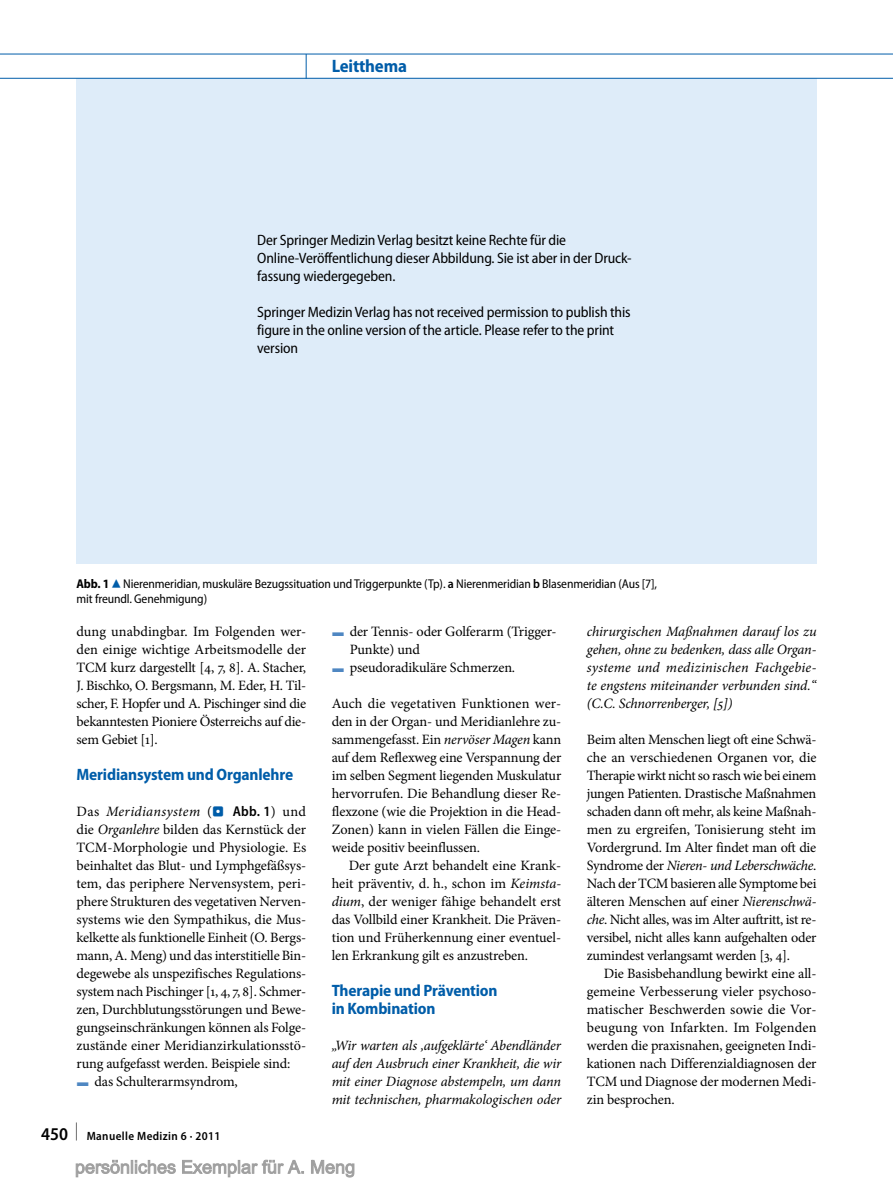
<style>
.page{position:relative;width:893px;height:1187px;background:#fff}
.page>*{position:absolute;margin:0;border:0;box-sizing:border-box;transform-origin:0 0}
.t1{font:700 semi-condensed 18px "Myriad Pro";letter-spacing:-.01em;color:#005da9}
.t2{font:700 semi-condensed 16.5px/18px "Myriad Pro";letter-spacing:-.01em;color:#005da9}
.t3{font:semi-condensed 15px/18px "Myriad Pro";letter-spacing:-.01em;color:#000}
.t4{font:14.25px/18px "Minion Pro";letter-spacing:-.01em;color:#000;text-align:justify}
.t5{font:italic 14.25px/18px "Minion Pro";letter-spacing:-.01em;color:#000;text-align:justify}
.t6{font:semi-condensed 12.75px/15px "Myriad Pro";letter-spacing:-.01em;color:#000}
.t7{font:600 semi-condensed 12px "Myriad Pro";letter-spacing:.03em;color:#000}
.s1{font-weight:700}
.s2{font-family:"S Buttons";font-stretch:normal;font-size:14.25px;color:#005da9}
.s3{font-weight:600}
.s4{font-style:italic}
.s5{font-family:"S Buttons";font-size:13.5px;color:#005da9}
.s6{font-family:"Myriad Pro";font-weight:600;font-stretch:semi-condensed}
.s7{font-family:"S Buttons";color:#4f87c2}
.s8{font-size:18px}
</style>
<div class="page">
<hr style="left:0;top:54px;width:893px;height:1px;background:#005da9">
<hr style="left:0;top:78px;width:893px;height:1px;background:#005da9">
<svg style="left:306px;top:54px;width:1px;height:25px"></svg>
<svg style="left:75px;top:1159px;width:280px;height:18px"></svg>
<p class="t1" style="left:332px;top:56px;width:77px">Leitthema</p>
<p class="t3" style="left:257px;top:231px;width:376px">Der Springer Medizin Verlag besitzt keine Rechte für die<br>Online-Veröffentlichung dieser Abbildung. Sie ist aber in der Druck&shy;fassung wiedergegeben.</p>
<p class="t3" style="left:257px;top:303px;width:375px">Springer Medizin Verlag has not received permission to publish this figure in the online version of the article. Please refer to the print version</p>
<p class="t6" style="left:77px;top:577px;width:582px"><span class="s1">Abb. 1</span><span class="s2">8</span>Nierenmeridian, muskuläre Bezugssituation und Triggerpunkte (Tp). <span class="s3">a</span> Nierenmeridian <span class="s3">b</span> Blasenmeridian (Aus [7], mit freundl. Genehmigung)</p>
<p class="t4" style="left:77px;top:622px;width:231px">dung unabdingbar. Im Folgenden wer&shy;den einige wichtige Arbeitsmodelle der TCM kurz dargestellt [4, 7, 8]. A. Stacher, J. Bischko, O. Bergsmann, M. Eder, H. Til&shy;scher, F. Hopfer und A. Pischinger sind die bekanntesten Pioniere Österreichs auf die&shy;sem Gebiet [1].</p>
<p class="t2" style="left:77px;top:765px;width:218px">Meridiansystem und Organlehre</p>
<p class="t4" style="left:77px;top:802px;width:231px;text-align:left">Das <span class="s4">Meridiansystem</span> (<span class="s5">.</span> <span class="s6">Abb. 1</span>) und die <span class="s4">Organlehre</span> bilden das Kernstück der TCM-Morphologie und Physiologie. Es beinhaltet das Blut- und Lymphgefäßsys&shy;tem, das periphere Nervensystem, peri&shy;phere Strukturen des vegetativen Nerven&shy;systems wie den Sympathikus, die Mus&shy;kelkette als funktionelle Einheit (O. Bergs&shy;mann, A. Meng) und das interstitielle Bin&shy;degewebe als unspezifisches Regulations&shy;system nach Pischinger [1, 4, 7, 8]. Schmer&shy;zen, Durchblutungsstörungen und Bewe&shy;gungseinschränkungen können als Folge&shy;zustände einer Meridianzirkulationsstö&shy;rung aufgefasst werden. Beispiele sind:<br><span class="s7">F</span> das Schulterarmsyndrom,</p>
<p class="t5" style="left:587px;top:622px;width:231px">chirurgischen Maßnahmen darauf los zu gehen, ohne zu bedenken, dass alle Organ&shy;systeme und medizinischen Fachgebie&shy;te engstens miteinander verbunden sind.“ (C.C. Schnorrenberger, [5])</p>
<p class="t4" style="left:587px;top:730px;width:231px">Beim alten Menschen liegt oft eine Schwä&shy;che an verschiedenen Organen vor, die Therapie wirkt nicht so rasch wie bei einem jungen Patienten. Drastische Maßnahmen schaden dann oft mehr, als keine Maßnah&shy;men zu ergreifen, Tonisierung steht im Vordergrund. Im Alter findet man oft die Syndrome der <span class="s4">Nieren- und Leberschwäche</span>.<br>Nach der TCM basieren alle Symptome bei älteren Menschen auf einer <span class="s4">Nierenschwä&shy;che</span>. Nicht alles, was im Alter auftritt, ist re&shy;versibel, nicht alles kann aufgehalten oder zumindest verlangsamt werden [3, 4].</p>
<p class="t4" style="left:587px;top:964px;width:231px;text-indent:17px">Die Basisbehandlung bewirkt eine all&shy;gemeine Verbesserung vieler psychoso&shy;matischer Beschwerden sowie die Vor&shy;beugung von Infarkten. Im Folgenden werden die praxisnahen, geeigneten Indi&shy;kationen nach Differenzialdiagnosen der TCM und Diagnose der modernen Medi&shy;zin besprochen.</p>
<p class="t4" style="left:332px;top:622px;width:226px"><span class="s7">F</span> der Tennis- oder Golferarm (Trigger-</p>
<p class="t4" style="left:350px;top:640px;width:72px">Punkte) und</p>
<p class="t4" style="left:332px;top:658px;width:185px"><span class="s7">F</span> pseudoradikuläre Schmerzen.</p>
<p class="t4" style="left:332px;top:694px;width:231px">Auch die vegetativen Funktionen wer&shy;den in der Organ- und Meridianlehre zu&shy;sammengefasst. Ein <span class="s4">nervöser Magen</span> kann auf dem Reflexweg eine Verspannung der im selben Segment liegenden Muskulatur hervorrufen. Die Behandlung dieser Re&shy;flexzone (wie die Projektion in die Head-Zonen) kann in vielen Fällen die Einge&shy;weide positiv beeinflussen.</p>
<p class="t4" style="left:332px;top:856px;width:231px;text-indent:17px">Der gute Arzt behandelt eine Krank&shy;heit präventiv, d. h., schon im <span class="s4">Keimsta&shy;dium</span>, der weniger fähige behandelt erst das Vollbild einer Krankheit. Die Präven&shy;tion und Früherkennung einer eventuel&shy;len Erkrankung gilt es anzustreben.</p>
<p class="t2" style="left:332px;top:981px;width:167px">Therapie und Prävention in Kombination</p>
<p class="t5" style="left:332px;top:1036px;width:231px">„Wir warten als ,aufgeklärte‘ Abendländer auf den Ausbruch einer Krankheit, die wir mit einer Diagnose abstempeln, um dann mit technischen, pharmakologischen oder</p>
<p class="t7" style="left:41px;top:1129px;width:181px"><span class="s8">450 </span><sup>|</sup> Manuelle Medizin 6 · 2011</p>
</div>
